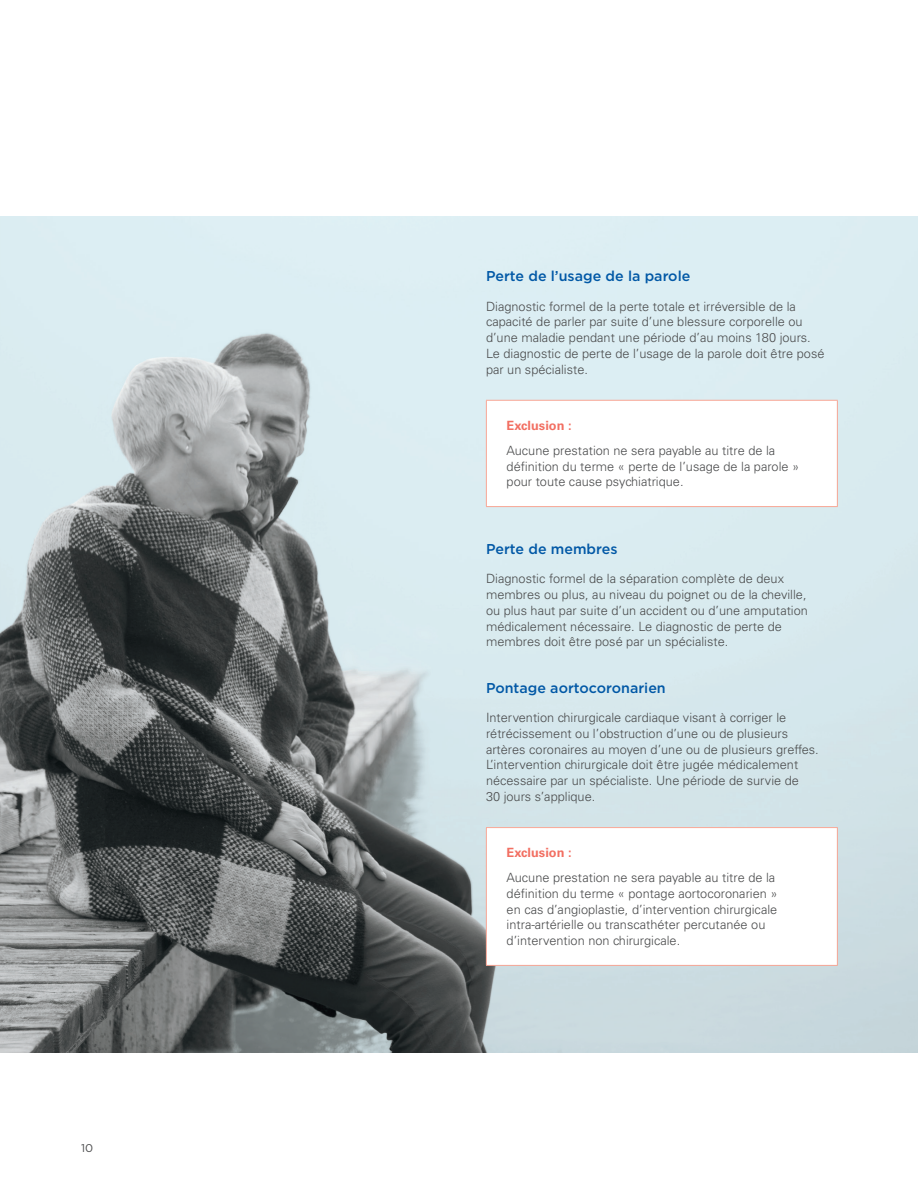
<style>
.page{position:relative;width:918px;height:1188px;background:#fff}
.page>*{position:absolute;margin:0;border:0;box-sizing:border-box;transform-origin:0 0}
.t1{font:500 14.25px "Gotham";color:#0158a6}
.t2{font:300 12.75px/15.8px "Univers";color:#4b4c4d}
.t3{font:700 12.75px "Univers";color:#f26f62}
.t4{font:11.25px "Gotham";color:#4b4c4d}
</style>
<div class="page">
<img style="left:0;top:216px;width:918px;height:837px">
<div style="left:486px;top:400px;width:351px;height:107px;background:#fff"></div>
<hr style="left:486px;top:400px;width:352px;height:1px;background:#f7a695">
<hr style="left:486px;top:401px;width:1px;height:105px;background:#f7a695">
<hr style="left:837px;top:401px;width:1px;height:105px;background:#f7a695">
<hr style="left:486px;top:506px;width:352px;height:1px;background:#f7a695">
<div style="left:486px;top:828px;width:351px;height:137px;background:#fff"></div>
<hr style="left:486px;top:827px;width:352px;height:1px;background:#f7a695">
<hr style="left:486px;top:828px;width:1px;height:137px;background:#f7a695">
<hr style="left:837px;top:828px;width:1px;height:137px;background:#f7a695">
<hr style="left:486px;top:965px;width:352px;height:1px;background:#f7a695">
<p class="t4" style="left:81px;top:1141px;width:14px">10</p>
<p class="t1" style="left:486px;top:267px;width:206px">Perte de l’usage de la parole</p>
<p class="t2" style="left:486px;top:298px;width:340px">Diagnostic formel de la perte totale et irréversible de la capacité de parler par suite d’une blessure corporelle ou d’une maladie pendant une période d’au moins 180 jours.<br>Le diagnostic de perte de l’usage de la parole doit être posé par un spécialiste.</p>
<p class="t3" style="left:507px;top:418px;width:66px">Exclusion :</p>
<p class="t2" style="left:507px;top:442px;width:294px">Aucune prestation ne sera payable au titre de la définition du terme « perte de l’usage de la parole » pour toute cause psychiatrique.</p>
<p class="t1" style="left:486px;top:540px;width:133px">Perte de membres</p>
<p class="t2" style="left:486px;top:571px;width:323px">Diagnostic formel de la séparation complète de deux membres ou plus, au niveau du poignet ou de la cheville, ou plus haut par suite d’un accident ou d’une amputation médicalement nécessaire. Le diagnostic de perte de membres doit être posé par un spécialiste.</p>
<p class="t1" style="left:486px;top:679px;width:181px">Pontage aortocoronarien</p>
<p class="t2" style="left:486px;top:710px;width:334px">Intervention chirurgicale cardiaque visant à corriger le rétrécissement ou l’obstruction d’une ou de plusieurs artères coronaires au moyen d’une ou de plusieurs greffes.<br>L’intervention chirurgicale doit être jugée médicalement nécessaire par un spécialiste. Une période de survie de<br>30 jours s’applique.</p>
<p class="t3" style="left:507px;top:845px;width:66px">Exclusion :</p>
<p class="t2" style="left:507px;top:870px;width:272px">Aucune prestation ne sera payable au titre de la définition du terme « pontage aortocoronarien » en cas d’angioplastie, d’intervention chirurgicale intra-artérielle ou transcathéter percutanée ou d’intervention non chirurgicale.</p>
</div>
